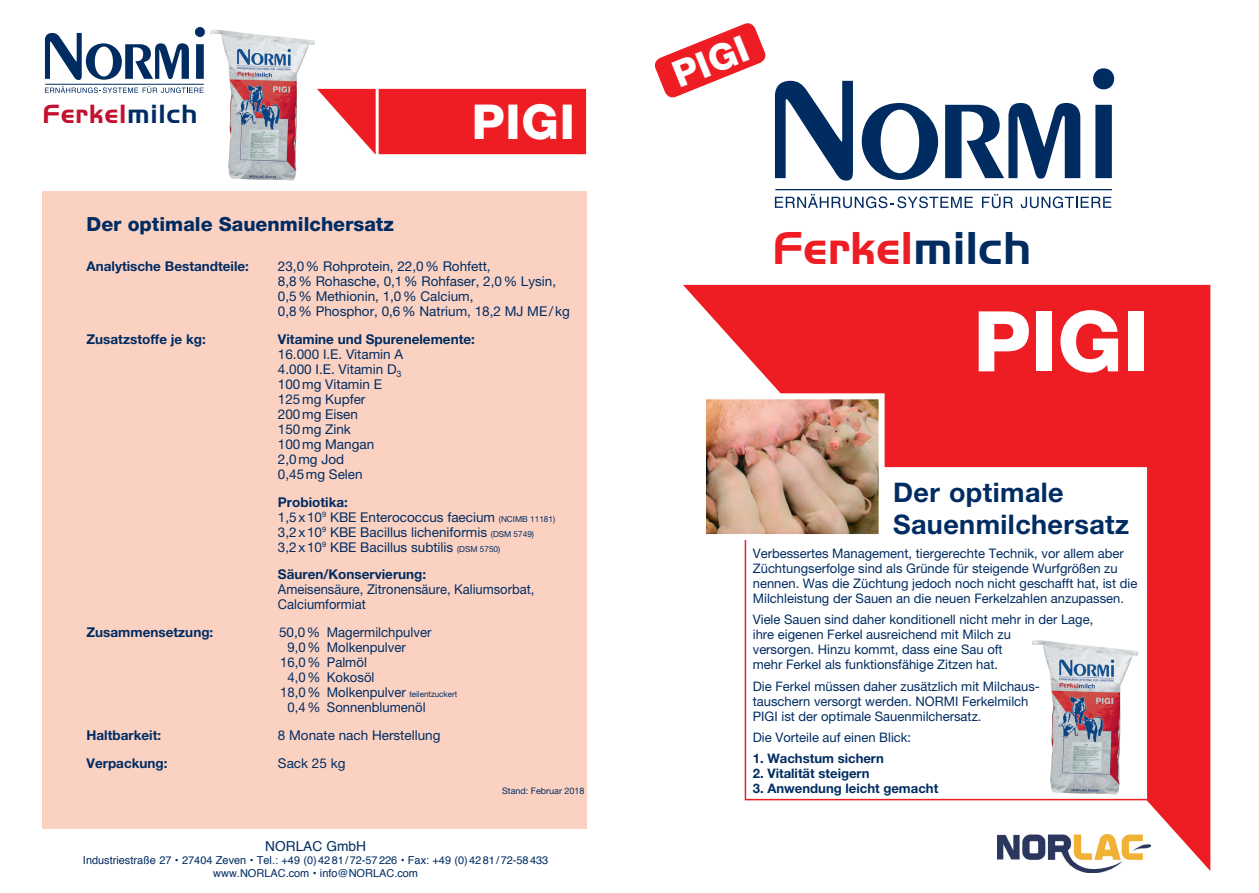
<style>
.page{position:relative;width:1259px;height:893px;background:#fff}
.page>*{position:absolute;margin:0;border:0;box-sizing:border-box;transform-origin:0 0}
.t1{font:800 84px "Helvetica Neue";color:#fff}
.t2{font:800 48.15px "Helvetica Neue";color:#fff}
.t3{font:700 48px "Handel Sans EF";color:#ee1d23}
.t4{font:800 36.75px "Helvetica Neue";color:#fff}
.t5{font:700 27.45px "Handel Sans EF";letter-spacing:.025em;color:#c3102f}
.t6{font:700 27px/32.4px "Helvetica Neue";letter-spacing:.015em;color:#002c62}
.t7{font:800 19.5px "Helvetica Neue";color:#002c62}
.t8{font:13.65px "Helvetica";color:#002c62}
.t9{font:13.5px/15px "Helvetica Neue";color:#002c62}
.t10{font:700 13.5px "Helvetica Neue";color:#002c62}
.t11{font:13.5px/15px "Helvetica Neue";color:#002c62;scale:.96 1}
.t12{font:13.2px/15px "Helvetica Neue";color:#002c62}
.t13{font:700 13.2px "Helvetica Neue";color:#002c62}
.t14{font:10.95px/13.2px "Helvetica";color:#002c62;text-align:center}
.t15{font:9px "Helvetica Neue";color:#002c62}
.s1{color:#002c62}
.s2{font-weight:700}
.s3{font-size:8.25px}
</style>
<div class="page">
<svg style="left:683px;top:285px;width:527px;height:586px;fill:#ee1d23"></svg>
<div style="left:744px;top:466px;width:404px;height:334px;background:#fff;border:2px solid #ee1d23"></div>
<img style="left:998px;top:834px;width:152px;height:39px">
<svg style="left:775px;top:194px;width:198px;height:14px"></svg>
<svg style="left:982px;top:194px;width:31px;height:14px"></svg>
<svg style="left:1020px;top:196px;width:91px;height:12px"></svg>
<hr style="left:775px;top:189px;width:337px;height:1px;background:#002c62">
<svg style="left:775px;top:81px;width:78px;height:100px"></svg>
<svg style="left:861px;top:103px;width:77px;height:77px"></svg>
<svg style="left:945px;top:103px;width:135px;height:76px"></svg>
<svg style="left:1093px;top:68px;width:21px;height:110px"></svg>
<svg style="left:654px;top:23px;width:112px;height:75px"></svg>
<div style="left:43px;top:191px;width:544px;height:638px;background:#fbd2c2"></div>
<img style="left:707px;top:400px;width:170px;height:133px">
<div style="left:700px;top:393px;width:184px;height:147px;border:6px solid #fff"></div>
<img style="left:1032px;top:640px;width:106px;height:154px">
<div style="left:374px;top:86px;width:215px;height:71px;background:#ee1d23;border:3px solid #fff"></div>
<svg style="left:317px;top:86px;width:63px;height:71px"></svg>
<svg style="left:45px;top:86px;width:158px;height:7px"></svg>
<hr style="left:45px;top:84px;width:159px;height:1px;background:#002c62">
<svg style="left:45px;top:33px;width:144px;height:47px"></svg>
<svg style="left:195px;top:27px;width:10px;height:52px"></svg>
<img style="left:211px;top:30px;width:104px;height:151px">
<h3 class="t5" style="left:43px;top:97px;width:156px">Ferkel<span class="s1">milch</span></h3>
<h2 class="t2" style="left:472px;top:93px;width:105px">PIGI</h2>
<h3 class="t7" style="left:87px;top:212px;width:309px">Der optimale Sauenmilchersatz</h3>
<p class="t10" style="left:87px;top:258px;width:164px">Analytische Bestandteile:</p>
<p class="t9" style="left:278px;top:259px;width:293px">23,0% Rohprotein, 22,0% Rohfett,<br>8,8% Rohasche, 0,1% Rohfaser, 2,0% Lysin, 0,5% Methionin, 1,0% Calcium,<br>0,8% Phosphor, 0,6% Natrium, 18,2 MJ ME/kg</p>
<p class="t10" style="left:87px;top:331px;width:121px">Zusatzstoffe je kg:</p>
<p class="t10" style="left:278px;top:331px;width:198px">Vitamine und Spurenelemente:</p>
<p class="t9" style="left:278px;top:346px;width:127px">16.000 I.E. Vitamin A<br>4.000 I.E. Vitamin D<sub>3<br></sub>100mg Vitamin E<br>125mg Kupfer<br>200mg Eisen<br>150mg Zink<br>100mg Mangan<br>2,0mg Jod<br>0,45mg Selen</p>
<p class="t9" style="left:278px;top:494px;width:279px"><span class="s2">Probiotika:<br></span>1,5x10<sup>9</sup> KBE Enterococcus faecium <span class="s3">(NCIMB 11181)<br></span>3,2x10<sup>9</sup> KBE Bacillus licheniformis <span class="s3">(DSM 5749)<br></span>3,2x10<sup>9</sup> KBE Bacillus subtilis <span class="s3">(DSM 5750)</span></p>
<p class="t10" style="left:278px;top:566px;width:150px">Säuren/Konservierung:</p>
<p class="t11" style="left:278px;top:582px;width:269px">Ameisensäure, Zitronensäure, Kaliumsorbat,<br>Calciumformiat</p>
<p class="t10" style="left:87px;top:624px;width:128px">Zusammensetzung:</p>
<p class="t9" style="left:279px;top:625px;width:154px">50,0% Magermilchpulver</p>
<p class="t9" style="left:287px;top:640px;width:120px">9,0% Molkenpulver</p>
<p class="t9" style="left:280px;top:655px;width:88px">16,0% Palmöl</p>
<p class="t9" style="left:287px;top:670px;width:88px">4,0% Kokosöl</p>
<p class="t9" style="left:280px;top:685px;width:178px">18,0% Molkenpulver <span class="s3">teilentzuckert</span></p>
<p class="t9" style="left:287px;top:700px;width:140px">0,4% Sonnenblumenöl</p>
<p class="t10" style="left:87px;top:727px;width:76px">Haltbarkeit:</p>
<p class="t9" style="left:278px;top:727px;width:164px">8 Monate nach Herstellung</p>
<p class="t10" style="left:87px;top:754px;width:83px">Verpackung:</p>
<p class="t9" style="left:278px;top:755px;width:69px">Sack 25 kg</p>
<p class="t15" style="left:502px;top:786px;width:84px">Stand: Februar 2018</p>
<p class="t8" style="left:265px;top:835px;width:102px">NORLAC GmbH</p>
<p class="t14" style="left:83px;top:854px;width:467px">Industriestraße 27 • 27404 Zeven • Tel.: +49 (0)4281/72-57226 • Fax: +49 (0)4281/72-58433 www.NORLAC.com • info@NORLAC.com</p>
<h3 class="t4" style="left:666px;top:56px;width:80px;rotate:-22deg">PIGI</h3>
<h3 class="t3" style="left:772px;top:220px;width:260px">Ferkel<span class="s1">milch</span></h3>
<h1 class="t1" style="left:973px;top:291px;width:177px">PIGI</h1>
<h3 class="t6" style="left:893px;top:475px;width:238px">Der optimale<br>Sauenmilchersatz</h3>
<p class="t12" style="left:753px;top:545px;width:386px">Verbessertes Management, tiergerechte Technik, vor allem aber Züchtungserfolge sind als Gründe für steigende Wurfgrößen zu nennen. Was die Züchtung jedoch noch nicht geschafft hat, ist die Milchleistung der Sauen an die neuen Ferkelzahlen anzupassen.</p>
<p class="t12" style="left:753px;top:612px;width:342px">Viele Sauen sind daher konditionell nicht mehr in der Lage, ihre eigenen Ferkel ausreichend mit Milch zu<br>versorgen. Hinzu kommt, dass eine Sau oft<br>mehr Ferkel als funktionsfähige Zitzen hat.</p>
<p class="t12" style="left:753px;top:678px;width:289px">Die Ferkel müssen daher zusätzlich mit Milchaus&shy;tauschern versorgt werden. NORMI Ferkelmilch<br>PIGI ist der optimale Sauenmilchersatz.</p>
<p class="t12" style="left:753px;top:730px;width:160px">Die Vorteile auf einen Blick:</p>
<p class="t13" style="left:753px;top:750px;width:133px">1. Wachstum sichern</p>
<p class="t13" style="left:753px;top:765px;width:118px">2. Vitalität steigern</p>
<p class="t13" style="left:753px;top:780px;width:187px">3. Anwendung leicht gemacht</p>
</div>
